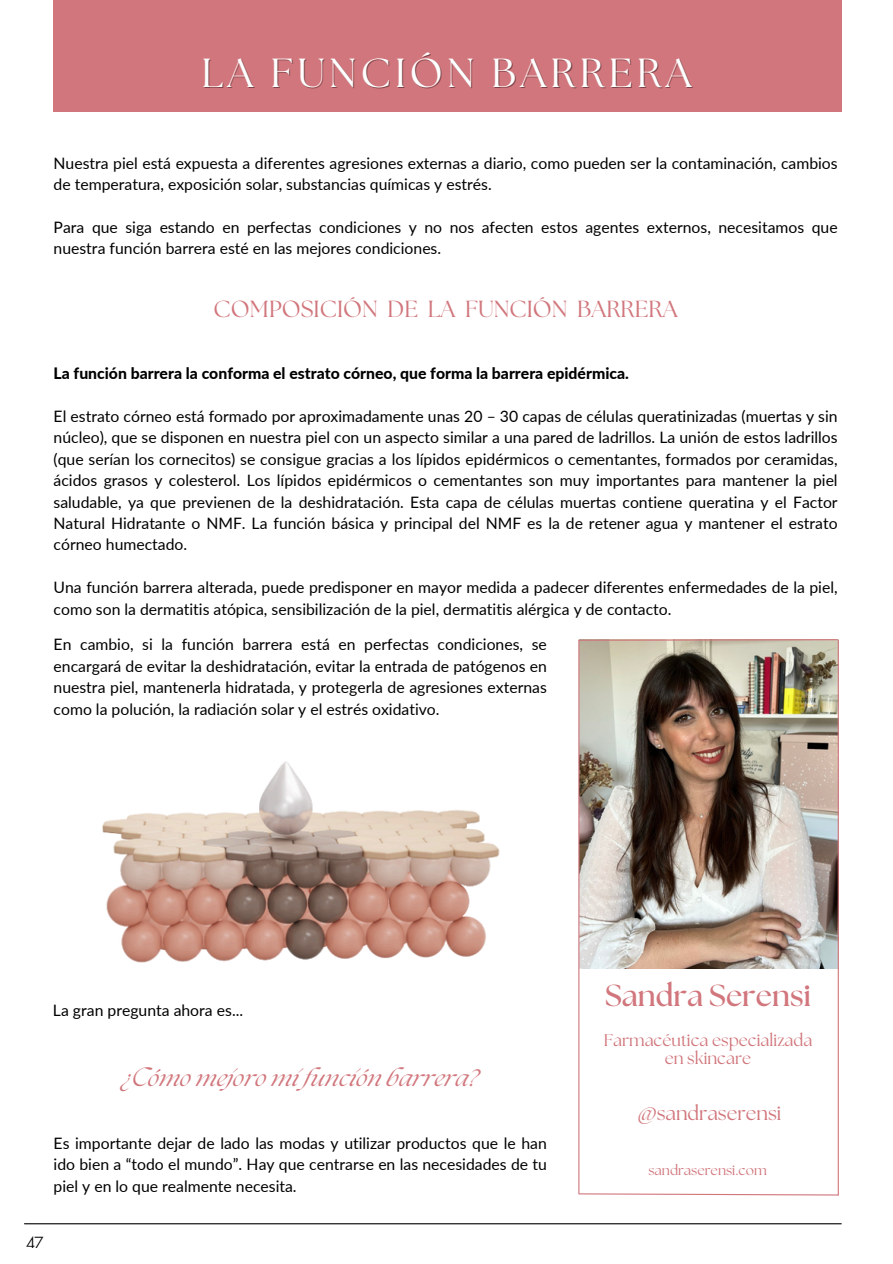
<style>
.page{position:relative;width:893px;height:1264px;background:#fff}
.page>*{position:absolute;margin:0;border:0;box-sizing:border-box;transform-origin:0 0}
.t1{font:40.5px "The Seasons";letter-spacing:.105em;color:#fff}
.t2{font:700 30.3px "The Seasons";color:#d1767c}
.t3{font:23.25px "The Seasons";color:#d1767c}
.t4{font:italic 23.25px "The Seasons";color:#d1767c}
.t5{font:19.8px "The Seasons";color:#d1767c}
.t6{font:16.8px "The Seasons";color:#d1767c}
.t7{font:15.75px/21.3px "Lato";color:#000}
.t8{font:800 15.75px "Lato";color:#000}
.t9{font:700 15px "Poiret One";color:#000}
.t10{font:13.8px "The Seasons";color:#d1767c}
</style>
<div class="page">
<img style="left:579px;top:641px;width:258px;height:327px">
<hr style="left:837px;top:640px;width:1px;height:554px;background:#d1767c">
<div style="left:54px;top:0;width:787px;height:111px;background:#d1767c"></div>
<hr style="left:25px;top:1223px;width:816px;height:1px;background:#000">
<hr style="left:578px;top:640px;width:1px;height:553px;background:#d1767c">
<svg style="left:578px;top:639px;width:260px;height:2px"></svg>
<svg style="left:578px;top:1192px;width:261px;height:4px"></svg>
<img style="left:102px;top:761px;width:398px;height:202px">
<h6 class="t1" style="left:201px;top:55px;width:492px">LA FUNCIÓN BARRERA</h6>
<h4 class="t7" style="left:54px;top:152px;width:785px">Nuestra piel está expuesta a diferentes agresiones externas a diario, como pueden ser la contaminación, cambios de temperatura, exposición solar, substancias químicas y estrés.</h4>
<p class="t7" style="left:54px;top:216px;width:785px">Para que siga estando en perfectas condiciones y no nos afecten estos agentes externos, necesitamos que nuestra función barrera esté en las mejores condiciones.</p>
<h5 class="t3" style="left:214px;top:299px;width:465px">COMPOSICIÓN DE LA FUNCIÓN BARRERA</h5>
<h2 class="t8" style="left:54px;top:364px;width:576px">La función barrera la conforma el estrato córneo, que forma la barrera epidérmica.</h2>
<p class="t7" style="left:54px;top:405px;width:785px;text-align:justify">El estrato córneo está formado por aproximadamente unas 20 – 30 capas de células queratinizadas (muertas y sin núcleo), que se disponen en nuestra piel con un aspecto similar a una pared de ladrillos. La unión de estos ladrillos (que serían los cornecitos) se consigue gracias a los lípidos epidérmicos o cementantes, formados por ceramidas, ácidos grasos y colesterol. Los lípidos epidérmicos o cementantes son muy importantes para mantener la piel saludable, ya que previenen de la deshidratación. Esta capa de células muertas contiene queratina y el Factor Natural Hidratante o NMF. La función básica y principal del NMF es la de retener agua y mantener el estrato córneo humectado.</p>
<p class="t7" style="left:54px;top:576px;width:785px">Una función barrera alterada, puede predisponer en mayor medida a padecer diferentes enfermedades de la piel, como son la dermatitis atópica, sensibilización de la piel, dermatitis alérgica y de contacto.</p>
<p class="t7" style="left:54px;top:633px;width:495px;text-align:justify">En cambio, si la función barrera está en perfectas condiciones, se encargará de evitar la deshidratación, evitar la entrada de patógenos en nuestra piel, mantenerla hidratada, y protegerla de agresiones externas como la polución, la radiación solar y el estrés oxidativo.</p>
<p class="t7" style="left:53px;top:999px;width:192px">La gran pregunta ahora es...</p>
<p class="t4" style="left:123px;top:1067px;width:356px">¿Cómo mejoro mi función barrera?</p>
<p class="t7" style="left:54px;top:1131px;width:495px;text-align:justify">Es importante dejar de lado las modas y utilizar productos que le han ido bien a “todo el mundo”. Hay que centrarse en las necesidades de tu piel y en lo que realmente necesita.</p>
<h3 class="t9" style="left:26px;top:1233px;width:19px">47</h3>
<p class="t2" style="left:605px;top:982px;width:207px">Sandra Serensi</p>
<p class="t6" style="left:603px;top:1032px;width:210px">Farmacéutica especializada</p>
<p class="t6" style="left:664px;top:1050px;width:88px">en skincare</p>
<p class="t5" style="left:637px;top:1104px;width:145px">@sandraserensi</p>
<p class="t10" style="left:648px;top:1164px;width:120px">sandraserensi.com</p>
</div>
